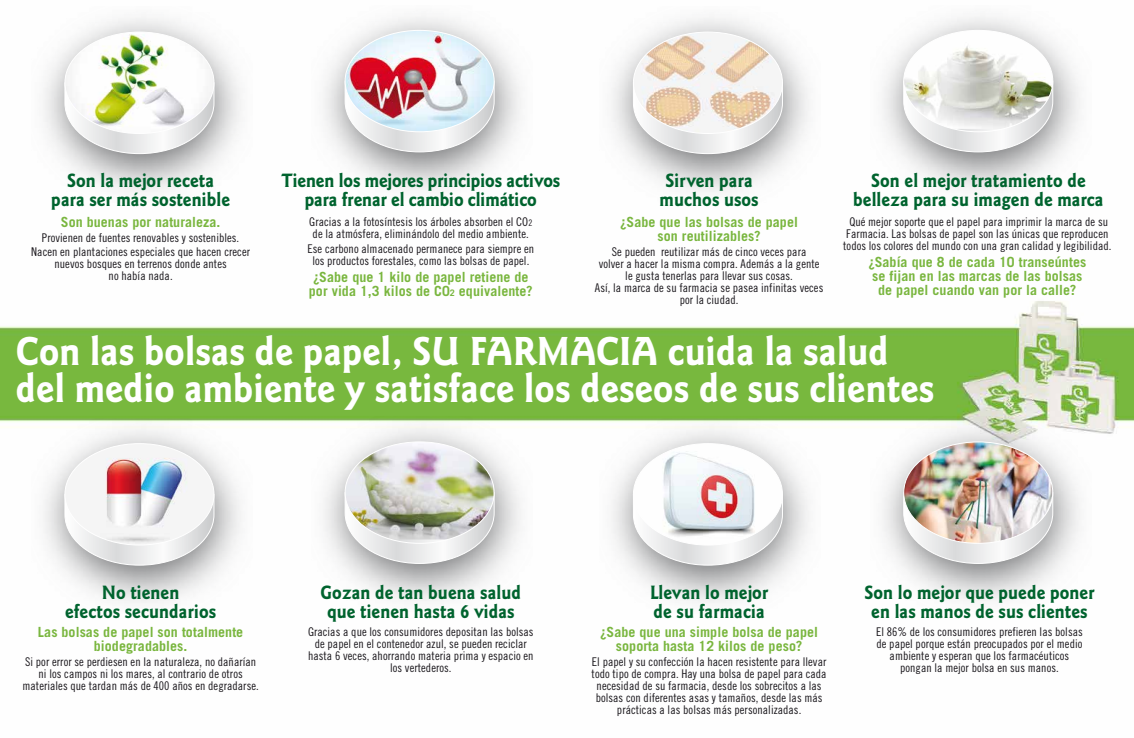
<style>
.page{position:relative;width:1134px;height:738px;background:#fff}
.page>*{position:absolute;margin:0;border:0;box-sizing:border-box;transform-origin:0 0}
.t1{font:700 42px/37px "Goudy Sans";letter-spacing:.005em;color:#fff;scale:.9 1}
.t2{font:700 20px/19px "Goudy Sans";letter-spacing:.005em;color:#00632e;text-align:center;scale:.9 1}
.t3{font:700 14px/14px "Trade Gothic";letter-spacing:.005em;color:#79b63e;text-align:center}
.t4{font:12px/12px "Trade Gothic Cond Eighteen";letter-spacing:.005em;color:#1a171c;text-align:center}
.s1{font-size:9px}
</style>
<div class="page">
<img style="left:0;top:301px;width:1134px;height:133px">
<svg style="left:64px;top:82px;width:151px;height:72px"></svg>
<img style="left:65px;top:32px;width:149px;height:101px">
<svg style="left:344px;top:80px;width:151px;height:73px"></svg>
<img style="left:345px;top:30px;width:149px;height:102px">
<svg style="left:632px;top:82px;width:151px;height:72px"></svg>
<img style="left:633px;top:32px;width:149px;height:101px">
<svg style="left:903px;top:80px;width:151px;height:73px"></svg>
<img style="left:904px;top:30px;width:149px;height:99px">
<img style="left:31px;top:418px;width:221px;height:185px">
<svg style="left:64px;top:493px;width:151px;height:72px"></svg>
<img style="left:65px;top:443px;width:149px;height:101px">
<img style="left:311px;top:416px;width:222px;height:185px">
<svg style="left:344px;top:491px;width:151px;height:73px"></svg>
<img style="left:345px;top:441px;width:149px;height:98px">
<img style="left:600px;top:418px;width:221px;height:185px">
<svg style="left:632px;top:493px;width:151px;height:72px"></svg>
<img style="left:633px;top:443px;width:149px;height:101px">
<img style="left:870px;top:416px;width:221px;height:185px">
<svg style="left:903px;top:491px;width:151px;height:73px"></svg>
<img style="left:904px;top:441px;width:149px;height:102px">
<h2 class="t2" style="left:51px;top:171px;width:200px">Son la mejor receta para ser más sostenible</h2>
<p class="t3" style="left:61px;top:215px;width:161px">Son buenas por naturaleza.</p>
<p class="t4" style="left:31px;top:230px;width:220px;line-height:14px">Provienen de fuentes renovables y sostenibles.<br>Nacen en plantaciones especiales que hacen crecer</p>
<p class="t4" style="left:55px;top:257px;width:174px">nuevos bosques en terrenos donde antes no había nada.</p>
<h2 class="t2" style="left:281px;top:171px;width:311px">Tienen los mejores principios activos para frenar el cambio climático</h2>
<p class="t4" style="left:309px;top:216px;width:225px;text-align:left">Gracias a la fotosíntesis los árboles absorben el CO<span class="s1">2 </span>de la atmósfera, eliminándolo del medio ambiente.</p>
<p class="t4" style="left:307px;top:242px;width:228px">Ese carbono almacenado permanece para siempre en los productos forestales, como las bolsas de papel.</p>
<p class="t3" style="left:309px;top:269px;width:225px;text-align:left">¿Sabe que 1 kilo de papel retiene de por vida 1,3 kilos de C0<span class="s1">2</span> equivalente?</p>
<h2 class="t2" style="left:659px;top:171px;width:112px;text-align:left">Sirven para muchos usos</h2>
<p class="t3" style="left:620px;top:215px;width:179px">¿Sabe que las bolsas de papel son reutilizables?</p>
<p class="t4" style="left:595px;top:245px;width:230px">Se pueden reutilizar más de cinco veces para<br>volver a hacer la misma compra. Además a la gente le gusta tenerlas para llevar sus cosas.<br>Así, la marca de su farmacia se pasea infinitas veces por la ciudad.</p>
<h2 class="t2" style="left:853px;top:171px;width:280px">Son el mejor tratamiento de belleza para su imagen de marca</h2>
<p class="t4" style="left:843px;top:215px;width:270px">Qué mejor soporte que el papel para imprimir la marca de su<br>Farmacia. Las bolsas de papel son las únicas que reproducen todos los colores del mundo con una gran calidad y legibilidad.</p>
<p class="t3" style="left:868px;top:254px;width:219px">¿Sabía que 8 de cada 10 transeúntes se fijan en las marcas de las bolsas de papel cuando van por la calle?</p>
<h1 class="t1" style="left:16px;top:333px;width:1022px">Con las bolsas de papel, SU FARMACIA cuida la salud del medio ambiente y satisface los deseos de sus clientes</h1>
<h2 class="t2" style="left:65px;top:582px;width:169px">No tienen<br>efectos secundarios</h2>
<p class="t3" style="left:38px;top:624px;width:207px">Las bolsas de papel son totalmente biodegradables.</p>
<p class="t4" style="left:22px;top:655px;width:238px">Si por error se perdiesen en la naturaleza, no dañarían ni los campos ni los mares, al contrario de otros materiales que tardan más de 400 años en degradarse.</p>
<h2 class="t2" style="left:321px;top:582px;width:224px">Gozan de tan buena salud que tienen hasta 6 vidas</h2>
<p class="t4" style="left:308px;top:624px;width:227px">Gracias a que los consumidores depositan las bolsas de papel en el contenedor azul, se pueden reciclar hasta 6 veces, ahorrando materia prima y espacio en los vertederos.</p>
<h2 class="t2" style="left:650px;top:582px;width:133px;text-align:left">Llevan lo mejor de su farmacia</h2>
<p class="t3" style="left:600px;top:624px;width:219px">¿Sabe que una simple bolsa de papel soporta hasta 12 kilos de peso?</p>
<p class="t4" style="left:592px;top:655px;width:236px">El papel y su confección la hacen resistente para llevar todo tipo de compra. Hay una bolsa de papel para cada necesidad de su farmacia, desde los sobrecitos a las bolsas con diferentes asas y tamaños, desde las más prácticas a las bolsas más personalizadas.</p>
<h2 class="t2" style="left:864px;top:582px;width:257px">Son lo mejor que puede poner en las manos de sus clientes</h2>
<p class="t4" style="left:876px;top:624px;width:208px">El 86% de los consumidores prefieren las bolsas de papel porque están preocupados por el medio ambiente y esperan que los farmacéuticos pongan la mejor bolsa en sus manos.</p>
</div>
